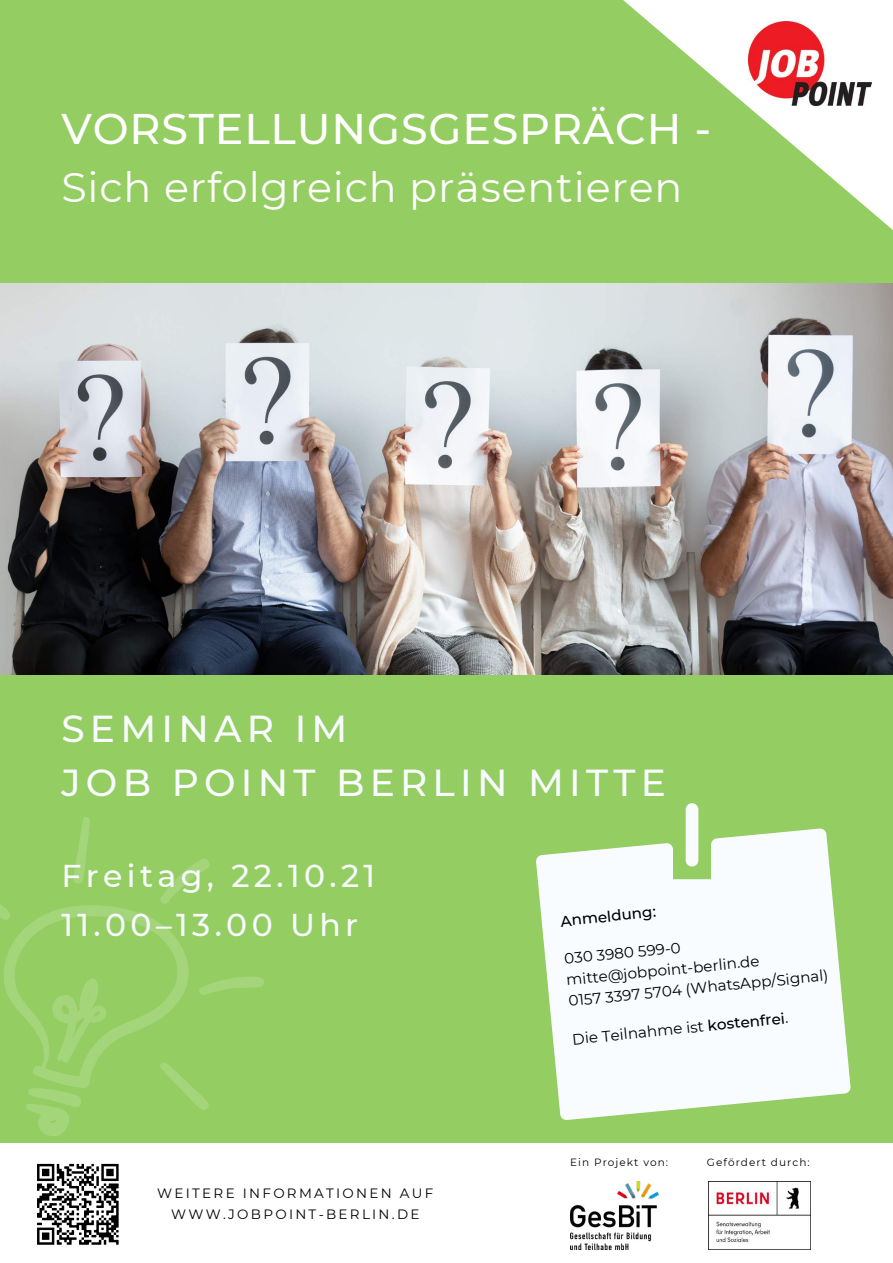
<style>
.page{position:relative;width:893px;height:1263px;background:#94cd62}
.page>*{position:absolute;margin:0;border:0;box-sizing:border-box;transform-origin:0 0}
.t1{font:500 42.75px "Montserrat";letter-spacing:.02em;color:#fff}
.t2{font:41.25px "Montserrat";letter-spacing:.02em;color:#fff}
.t3{font:500 37.5px/54px "Montserrat";letter-spacing:.14em;color:#f9fcff}
.t4{font:500 31.5px/49px "Montserrat";letter-spacing:.14em;color:#f9fcff}
.t5{font:15.15px/21.3px "Montserrat";color:#000}
.t6{font:500 15.15px "Montserrat";color:#000}
.t7{font:13.5px/21.1px "Montserrat";letter-spacing:.17em;color:#000;text-align:center}
.t8{font:10.5px "Montserrat";letter-spacing:.1em;color:#000}
.s1{font-weight:500}
</style>
<div class="page">
<div style="left:0;top:1143px;width:893px;height:120px;background:#fff"></div>
<img style="left:570px;top:1182px;width:88px;height:68px">
<svg style="left:0;top:817px;width:264px;height:319px"></svg>
<svg style="left:623px;top:0;width:270px;height:230px"></svg>
<img style="left:708px;top:1182px;width:102px;height:68px">
<img style="left:37px;top:1163px;width:82px;height:82px">
<svg style="left:536px;top:828px;width:314px;height:292px;fill:#f9fcff"></svg>
<div style="left:685px;top:803px;width:13px;height:63px;background:#f9fcff;border-radius:6px"></div>
<img style="left:0;top:283px;width:893px;height:391px">
<img style="left:748px;top:22px;width:124px;height:84px">
<h1 class="t1" style="left:61px;top:103px;width:651px">VORSTELLUNGSGESPRÄCH -</h1>
<h2 class="t2" style="left:61px;top:162px;width:622px">Sich erfolgreich präsentieren</h2>
<h3 class="t3" style="left:61px;top:701px;width:606px">SEMINAR IM<br>JOB POINT BERLIN MITTE</h3>
<h3 class="t4" style="left:61px;top:851px;width:315px">Freitag, 22.10.21<br>11.00–13.00 Uhr</h3>
<p class="t7" style="left:157px;top:1183px;width:278px">WEITERE INFORMATIONEN AUF<br>WWW.JOBPOINT-BERLIN.DE</p>
<p class="t6" style="left:559px;top:912px;width:97px;rotate:-6deg">Anmeldung:</p>
<p class="t5" style="left:563px;top:948px;width:263px;rotate:-6deg">030 3980 599-0 mitte@jobpoint-berlin.de<br>0157 3397 5704 (WhatsApp/Signal)</p>
<p class="t5" style="left:571px;top:1029px;width:218px;rotate:-6deg">Die Teilnahme ist <span class="s1">kostenfrei</span>.</p>
<p class="t8" style="left:570px;top:1156px;width:99px">Ein Projekt von:</p>
<p class="t8" style="left:707px;top:1156px;width:104px">Gefördert durch:</p>
</div>
